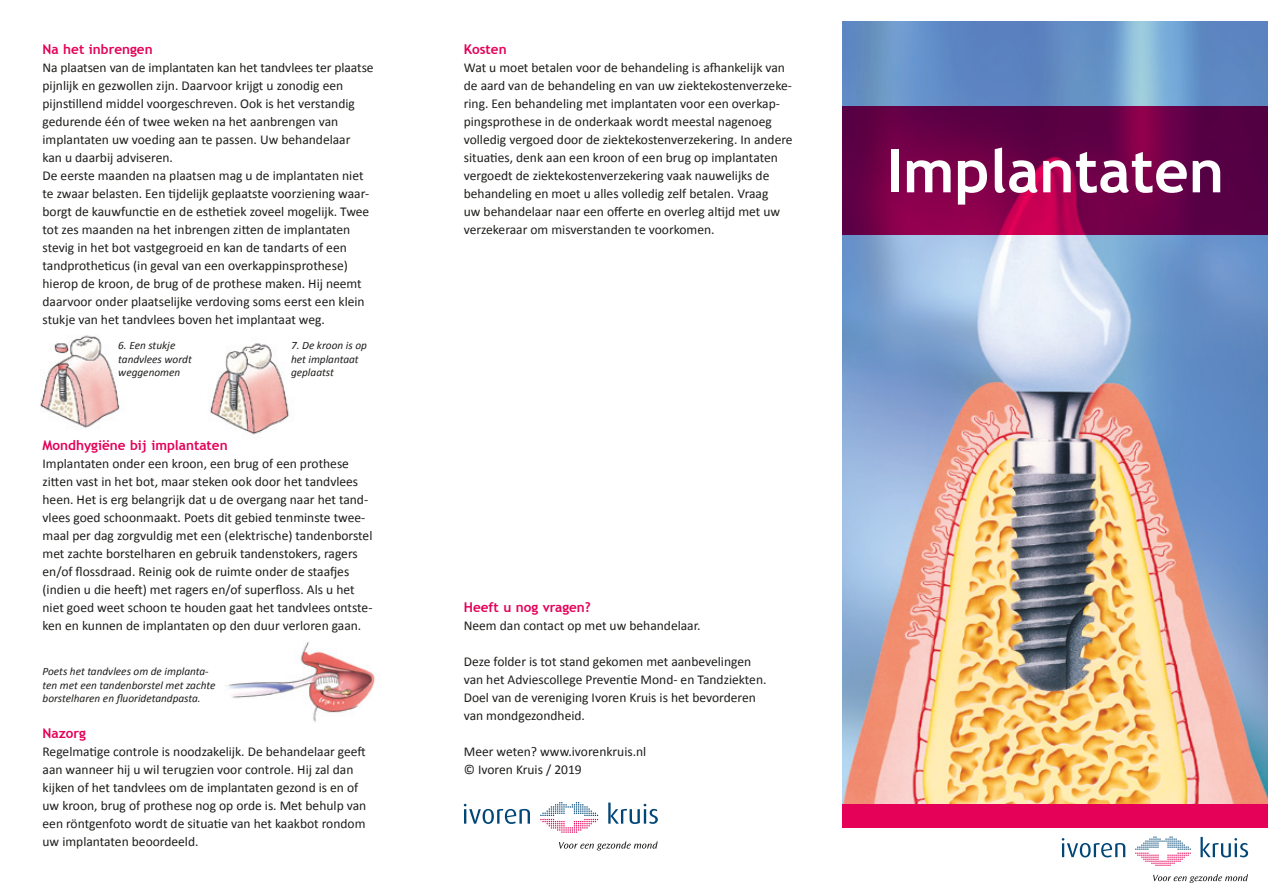
<style>
.page{position:relative;width:1268px;height:893px;background:#fff}
.page>*{position:absolute;margin:0;border:0;box-sizing:border-box;transform-origin:0 0}
.t1{font:700 60px "Trebuchet MS";color:#fff}
.t2{font:13.5px/18px "Calibri";color:#1d1d1b}
.t3{font:700 13.5px "Trebuchet MS";color:#e50058}
.t4{font:italic 11.25px/13.5px "Calibri";color:#1d1d1b}
</style>
<div class="page">
<img style="left:842px;top:21px;width:425px;height:783px">
<svg style="left:1135px;top:836px;width:55px;height:30px"></svg>
<svg style="left:1061px;top:838px;width:64px;height:19px"></svg>
<svg style="left:1200px;top:837px;width:47px;height:20px"></svg>
<svg style="left:1153px;top:874px;width:94px;height:9px"></svg>
<div style="left:842px;top:804px;width:425px;height:23px;background:#e50058"></div>
<svg style="left:842px;top:106px;width:425px;height:129px;background:#710048"></svg>
<svg style="left:540px;top:802px;width:58px;height:31px"></svg>
<svg style="left:463px;top:804px;width:67px;height:20px"></svg>
<svg style="left:608px;top:803px;width:49px;height:21px"></svg>
<svg style="left:559px;top:841px;width:98px;height:9px"></svg>
<img style="left:40px;top:335px;width:80px;height:93px">
<img style="left:209px;top:343px;width:81px;height:92px">
<img style="left:226px;top:642px;width:149px;height:80px">
<p class="t3" style="left:43px;top:41px;width:112px">Na het inbrengen</p>
<p class="t2" style="left:43px;top:58px;width:332px">Na plaatsen van de implantaten kan het tandvlees ter plaatse pijnlijk en gezwollen zijn. Daarvoor krijgt u zonodig een pijnstillend middel voorgeschreven. Ook is het verstandig gedurende één of twee weken na het aanbrengen van implantaten uw voeding aan te passen. Uw behandelaar<br>kan u daarbij adviseren.<br>De eerste maanden na plaatsen mag u de implantaten niet te zwaar belasten. Een tijdelijk geplaatste voorziening waar&shy;borgt de kauwfunctie en de esthetiek zoveel mogelijk. Twee tot zes maanden na het inbrengen zitten de implantaten stevig in het bot vastgegroeid en kan de tandarts of een tandprotheticus (in geval van een overkappinsprothese) hierop de kroon, de brug of de prothese maken. Hij neemt daarvoor onder plaatselijke verdoving soms eerst een klein stukje van het tandvlees boven het implantaat weg.</p>
<p class="t4" style="left:118px;top:338px;width:75px">6. Een stukje tandvlees wordt weggenomen</p>
<p class="t4" style="left:291px;top:338px;width:77px">7. De kroon is op het implantaat geplaatst</p>
<p class="t3" style="left:43px;top:437px;width:187px">Mondhygiëne bij implantaten</p>
<p class="t2" style="left:43px;top:454px;width:331px">Implantaten onder een kroon, een brug of een prothese zitten vast in het bot, maar steken ook door het tandvlees heen. Het is erg belangrijk dat u de overgang naar het tand&shy;vlees goed schoonmaakt. Poets dit gebied tenminste twee&shy;maal per dag zorgvuldig met een (elektrische) tandenborstel met zachte borstelharen en gebruik tandenstokers, ragers en/of flossdraad. Reinig ook de ruimte onder de staafjes (indien u die heeft) met ragers en/of superfloss. Als u het niet goed weet schoon te houden gaat het tandvlees ontste&shy;ken en kunnen de implantaten op den duur verloren gaan.</p>
<p class="t4" style="left:43px;top:664px;width:174px">Poets het tandvlees om de implanta&shy;ten met een tandenborstel met zachte borstelharen en fluoridetandpasta.</p>
<p class="t3" style="left:43px;top:725px;width:45px">Nazorg</p>
<p class="t2" style="left:43px;top:742px;width:325px">Regelmatige controle is noodzakelijk. De behandelaar geeft aan wanneer hij u wil terugzien voor controle. Hij zal dan kijken of het tandvlees om de implantaten gezond is en of uw kroon, brug of prothese nog op orde is. Met behulp van een röntgenfoto wordt de situatie van het kaakbot rondom uw implantaten beoordeeld.</p>
<p class="t3" style="left:463px;top:41px;width:44px">Kosten</p>
<p class="t2" style="left:463px;top:58px;width:330px">Wat u moet betalen voor de behandeling is afhankelijk van de aard van de behandeling en van uw ziektekostenverzeke&shy;ring. Een behandeling met implantaten voor een overkap&shy;pingsprothese in de onderkaak wordt meestal nagenoeg volledig vergoed door de ziektekostenverzekering. In andere situaties, denk aan een kroon of een brug op implantaten vergoedt de ziektekostenverzekering vaak nauwelijks de behandeling en moet u alles volledig zelf betalen. Vraag<br>uw behandelaar naar een offerte en overleg altijd met uw verzekeraar om misverstanden te voorkomen.</p>
<p class="t3" style="left:463px;top:599px;width:128px">Heeft u nog vragen?</p>
<p class="t2" style="left:463px;top:616px;width:238px">Neem dan contact op met uw behandelaar.</p>
<p class="t2" style="left:463px;top:652px;width:304px">Deze folder is tot stand gekomen met aanbevelingen van het Adviescollege Preventie Mond- en Tandziekten.<br>Doel van de vereniging Ivoren Kruis is het bevorderen van mondgezondheid.</p>
<p class="t2" style="left:463px;top:742px;width:184px">Meer weten? www.ivorenkruis.nl © Ivoren Kruis / 2019</p>
<h1 class="t1" style="left:886px;top:133px;width:339px">Implantaten</h1>
</div>
